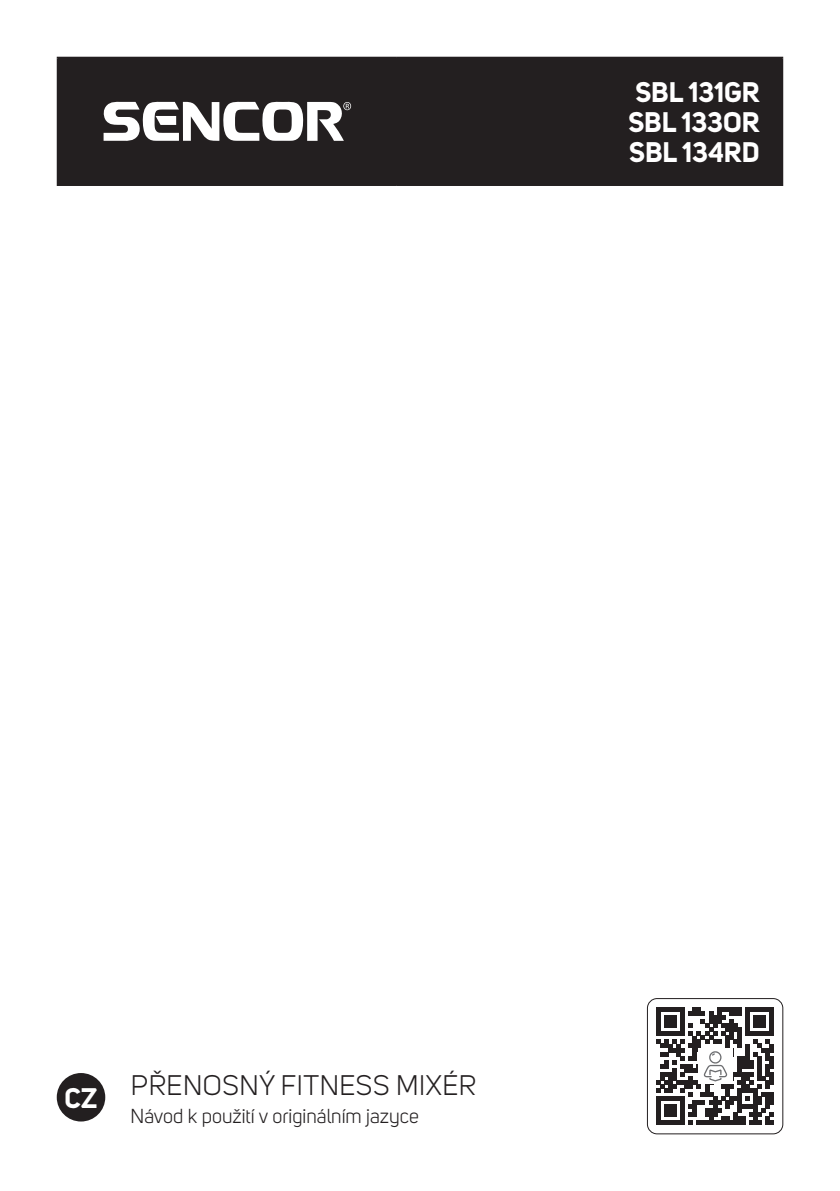
<style>
.page{position:relative;width:840px;height:1191px;background:#fff}
.page>*{position:absolute;margin:0;border:0;box-sizing:border-box;transform-origin:0 0}
.MODELOVÉ_OZNAČENÍ_-_ČÍSLO_MODELU{font:700 28px "Uni Sans";color:#fff}
.t1{font:28px "Uni Sans";letter-spacing:.02em;color:#231f20}
.t2{font:20px "Uni Sans";color:#231f20}
</style>
<div class="page">
<div style="left:646px;top:998px;width:136px;height:136px;border:1px solid #231f20;border-radius:10px"></div>
<div style="left:57px;top:1073px;width:48px;height:48px;background:#231f20;border-radius:50%"></div>
<div style="left:59px;top:59px;width:721px;height:125px;background:#231f20"></div>
<hr style="left:57px;top:57px;width:339px;height:2px;background:#231f20">
<hr style="left:57px;top:59px;width:2px;height:125px;background:#231f20">
<hr style="left:396px;top:57px;width:386px;height:2px;background:#231f20">
<hr style="left:395px;top:59px;width:2px;height:125px;background:#231f20">
<hr style="left:780px;top:59px;width:2px;height:125px;background:#231f20">
<hr style="left:57px;top:184px;width:339px;height:2px;background:#231f20">
<hr style="left:396px;top:184px;width:386px;height:2px;background:#231f20">
<svg style="left:103px;top:101px;width:248px;height:40px"></svg>
<svg style="left:656px;top:1007px;width:117px;height:117px"></svg>
<p class="MODELOVÉ_OZNAČENÍ_-_ČÍSLO_MODELU" style="left:635px;top:75px;width:126px">SBL 131GR</p>
<p class="MODELOVÉ_OZNAČENÍ_-_ČÍSLO_MODELU" style="left:628px;top:105px;width:133px">SBL 133OR</p>
<p class="MODELOVÉ_OZNAČENÍ_-_ČÍSLO_MODELU" style="left:628px;top:135px;width:132px">SBL 134RD</p>
<p class="MODELOVÉ_OZNAČENÍ_-_ČÍSLO_MODELU" style="left:64px;top:1081px;width:35px">CZ</p>
<p class="t1" style="left:131px;top:1069px;width:346px">PŘENOSNÝ FITNESS MIXÉR</p>
<p class="t2" style="left:130px;top:1104px;width:290px">Návod k použití v originálním jazyce</p>
</div>
